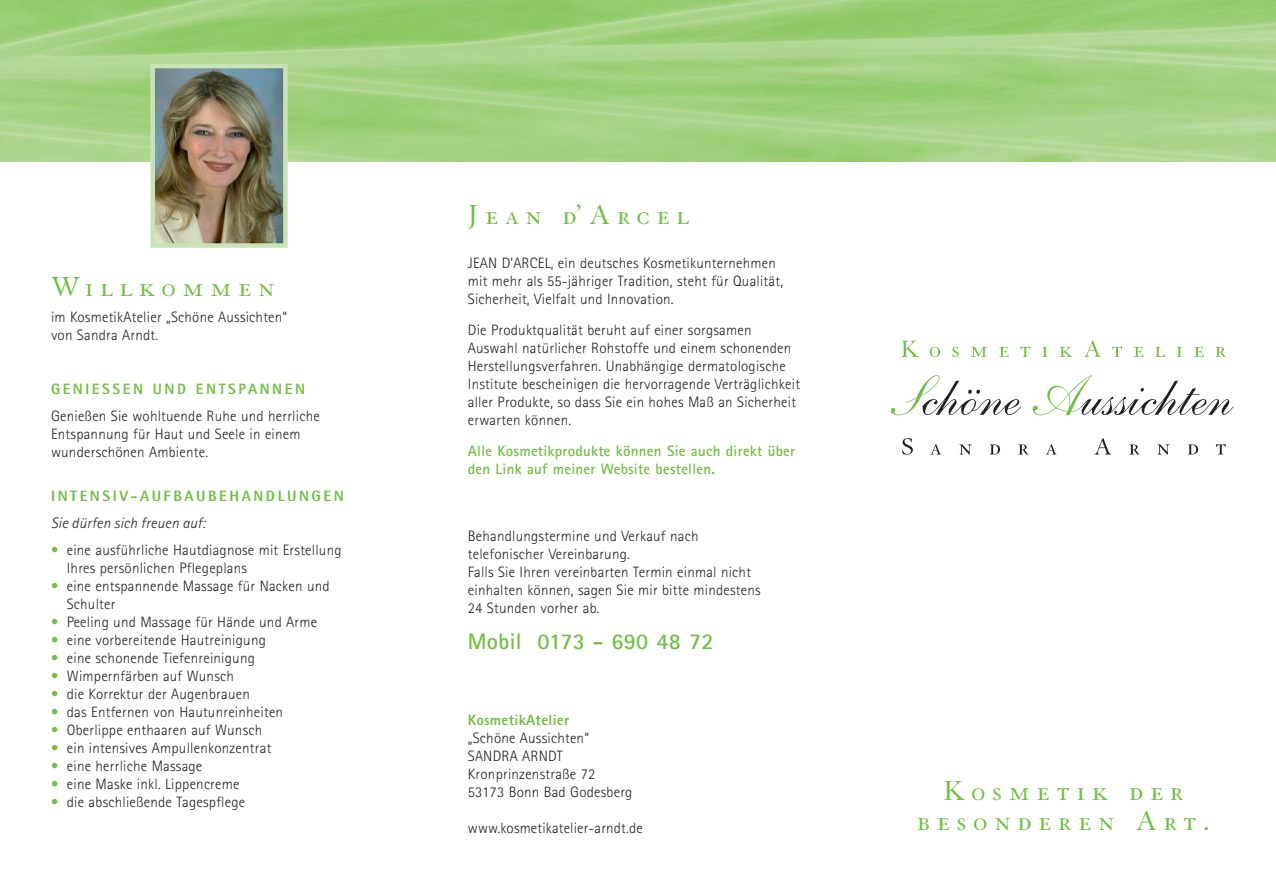
<style>
.page{position:relative;width:1276px;height:893px;background:#fff}
.page>*{position:absolute;margin:0;border:0;box-sizing:border-box;transform-origin:0 0}
.t1{font:30px/30px "Granjon SC";letter-spacing:.22em;color:#71bf44;text-align:center}
.t2{font:700 22.5px "Rotis Sans Serif";letter-spacing:.015em;color:#71bf44}
.t3{font:300 15px/18px "Rotis Sans Serif";letter-spacing:.015em;color:#231f20}
.t4{font:700 15px/18px "Rotis Sans Serif";letter-spacing:.015em;color:#71bf44}
.t5{font:800 15px "Rotis Semi Sans";letter-spacing:.165em;color:#71bf44}
.t6{font:italic 300 15px "Rotis Sans Serif";letter-spacing:.015em;color:#231f20}
.t7{font:800 15px "Rotis Sans Serif";letter-spacing:.165em;color:#71bf44}
.t8{font:800 15px "Rotis Sans Serif";letter-spacing:.015em;color:#71bf44}
.s1{color:#71bf44}
</style>
<div class="page">
<svg style="left:902px;top:438px;width:11px;height:17px"></svg>
<svg style="left:931px;top:444px;width:10px;height:10px"></svg>
<svg style="left:959px;top:444px;width:12px;height:10px"></svg>
<svg style="left:990px;top:444px;width:10px;height:10px"></svg>
<svg style="left:1018px;top:444px;width:10px;height:10px"></svg>
<svg style="left:1046px;top:444px;width:10px;height:10px"></svg>
<svg style="left:1095px;top:438px;width:16px;height:16px"></svg>
<svg style="left:1129px;top:444px;width:10px;height:10px"></svg>
<svg style="left:1157px;top:444px;width:12px;height:10px"></svg>
<svg style="left:1188px;top:444px;width:10px;height:10px"></svg>
<svg style="left:1215px;top:444px;width:10px;height:10px"></svg>
<svg style="left:901px;top:341px;width:18px;height:16px"></svg>
<svg style="left:929px;top:347px;width:11px;height:10px"></svg>
<svg style="left:952px;top:347px;width:6px;height:10px"></svg>
<svg style="left:971px;top:347px;width:16px;height:10px"></svg>
<svg style="left:999px;top:347px;width:9px;height:10px"></svg>
<svg style="left:1020px;top:346px;width:10px;height:11px"></svg>
<svg style="left:1042px;top:347px;width:5px;height:10px"></svg>
<svg style="left:1059px;top:347px;width:13px;height:10px"></svg>
<svg style="left:1084px;top:340px;width:17px;height:17px"></svg>
<svg style="left:1112px;top:346px;width:10px;height:11px"></svg>
<svg style="left:1134px;top:347px;width:9px;height:10px"></svg>
<svg style="left:1155px;top:347px;width:10px;height:10px"></svg>
<svg style="left:1176px;top:347px;width:5px;height:10px"></svg>
<svg style="left:1194px;top:347px;width:9px;height:10px"></svg>
<svg style="left:1215px;top:347px;width:10px;height:10px"></svg>
<svg style="left:891px;top:375px;width:130px;height:40px"></svg>
<svg style="left:1032px;top:375px;width:201px;height:40px"></svg>
<img style="left:0;top:0;width:1276px;height:162px">
<img style="left:155px;top:69px;width:128px;height:174px">
<div style="left:150px;top:64px;width:138px;height:184px;border:4px solid #cae3b5"></div>
<h1 class="t1" style="left:51px;top:275px;width:225px">Willkommen</h1>
<p class="t3" style="left:51px;top:310px;width:238px">im KosmetikAtelier „Schöne Aussichten“ von Sandra Arndt.</p>
<p class="t7" style="left:51px;top:384px;width:256px">GENIESSEN UND ENTSPANNEN</p>
<p class="t3" style="left:51px;top:408px;width:270px">Genießen Sie wohltuende Ruhe und herrliche<br>Entspannung für Haut und Seele in einem wunderschönen Ambiente.</p>
<p class="t5" style="left:51px;top:491px;width:294px">INTENSIV-AUFBAUBEHANDLUNGEN</p>
<p class="t6" style="left:51px;top:518px;width:156px">Sie dürfen sich freuen auf:</p>
<p class="t3" style="left:67px;top:542px;width:276px;text-indent:-16px"><span class="s1">•</span> eine ausführliche Hautdiagnose mit Erstellung<br>Ihres persönlichen Pflegeplans</p>
<p class="t3" style="left:67px;top:578px;width:264px;text-indent:-16px"><span class="s1">•</span> eine entspannende Massage für Nacken und<br>Schulter</p>
<p class="t3" style="left:51px;top:614px;width:268px"><span class="s1">•</span> Peeling und Massage für Hände und Arme</p>
<p class="t3" style="left:51px;top:632px;width:216px"><span class="s1">•</span> eine vorbereitende Hautreinigung</p>
<p class="t3" style="left:51px;top:650px;width:205px"><span class="s1">•</span> eine schonende Tiefenreinigung</p>
<p class="t3" style="left:51px;top:668px;width:184px"><span class="s1">•</span> Wimpernfärben auf Wunsch</p>
<p class="t3" style="left:51px;top:686px;width:200px"><span class="s1">•</span> die Korrektur der Augenbrauen</p>
<p class="t3" style="left:51px;top:704px;width:234px"><span class="s1">•</span> das Entfernen von Hautunreinheiten</p>
<p class="t3" style="left:51px;top:722px;width:213px"><span class="s1">•</span> Oberlippe enthaaren auf Wunsch</p>
<p class="t3" style="left:51px;top:740px;width:222px"><span class="s1">•</span> ein intensives Ampullenkonzentrat</p>
<p class="t3" style="left:51px;top:758px;width:153px"><span class="s1">•</span> eine herrliche Massage</p>
<p class="t3" style="left:51px;top:776px;width:190px"><span class="s1">•</span> eine Maske inkl. Lippencreme</p>
<p class="t3" style="left:51px;top:794px;width:196px"><span class="s1">•</span> die abschließende Tagespflege</p>
<h1 class="t1" style="left:468px;top:203px;width:223px">Jean d’Arcel</h1>
<p class="t3" style="left:468px;top:256px;width:317px">JEAN D’ARCEL, ein deutsches Kosmetikunternehmen mit mehr als 55-jähriger Tradition, steht für Qualität,<br>Sicherheit, Vielfalt und Innovation.</p>
<p class="t3" style="left:468px;top:323px;width:334px">Die Produktqualität beruht auf einer sorgsamen Auswahl natürlicher Rohstoffe und einem schonenden Herstellungsverfahren. Unabhängige dermatologische Institute bescheinigen die hervorragende Verträglichkeit aller Produkte, so dass Sie ein hohes Maß an Sicherheit erwarten können.</p>
<p class="t4" style="left:468px;top:443px;width:329px">Alle Kosmetikprodukte können Sie auch direkt über den Link auf meiner Website bestellen.</p>
<p class="t3" style="left:468px;top:528px;width:294px">Behandlungstermine und Verkauf nach telefonischer Vereinbarung.<br>Falls Sie Ihren vereinbarten Termin einmal nicht einhalten können, sagen Sie mir bitte mindestens 24 Stunden vorher ab.</p>
<h2 class="t2" style="left:468px;top:633px;width:247px">Mobil 0173 - 690 48 72</h2>
<p class="t8" style="left:468px;top:714px;width:103px">KosmetikAtelier</p>
<p class="t3" style="left:468px;top:730px;width:166px">„Schöne Aussichten“<br>SANDRA ARNDT<br>Kronprinzenstraße 72<br>53173 Bonn Bad Godesberg</p>
<p class="t3" style="left:468px;top:820px;width:176px">www.kosmetikatelier-arndt.de</p>
<h1 class="t1" style="left:916px;top:778px;width:295px">Kosmetik der besonderen Art.</h1>
</div>
